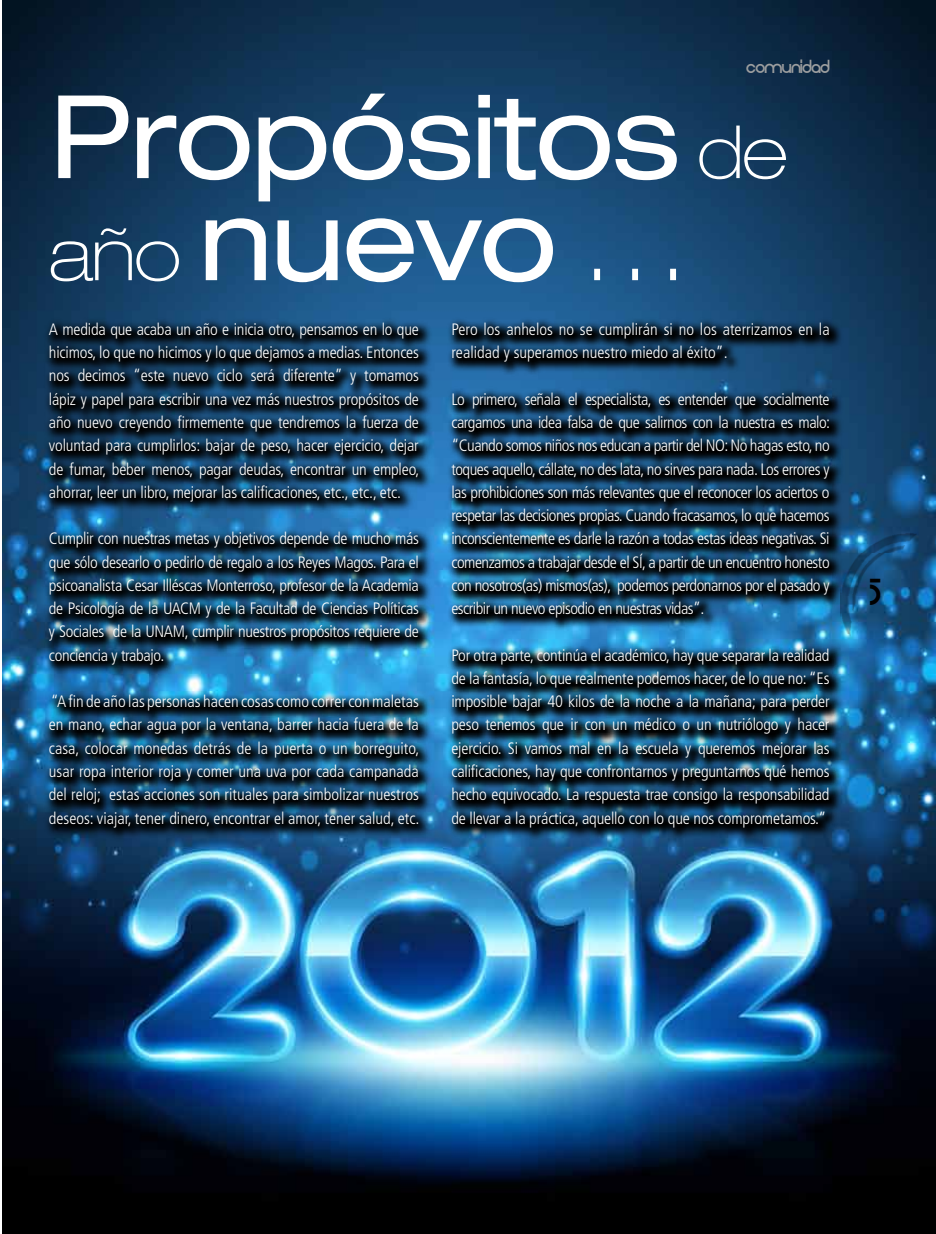
<style>
.page{position:relative;width:936px;height:1234px;background:#fff}
.page>*{position:absolute;margin:0;border:0;box-sizing:border-box;transform-origin:0 0}
.t1{font:expanded 115.5px "Helvetica 53";letter-spacing:-.02em;color:#fff}
.t2{font:expanded 114px "Helvetica 53";letter-spacing:-.02em;color:#fff}
.t3{font:39px "Baby Face";color:#000}
.t4{font:18px "Evolution";color:#9c9e9f}
.t5{font:300 condensed 16.5px/23.2px "Frutiger";letter-spacing:-.01em;color:#fff;text-align:justify}
.s1{font-family:"Helvetica 33";font-weight:100;font-size:73.5px}
.s2{font-family:"Helvetica 33";font-weight:100}
</style>
<div class="page">
<img style="left:2px;top:0;width:933px;height:1233px">
<svg style="left:44px;top:317px;width:389px;height:524px;background:#133c59"></svg>
<svg style="left:446px;top:317px;width:397px;height:524px;background:#123752"></svg>
<p class="t4" style="left:746px;top:56px;width:85px">comunidad</p>
<h1 class="t1" style="left:49px;top:67px;width:739px">Propósitos <span class="s1">de</span></h1>
<h2 class="t2" style="left:49px;top:170px;width:644px"><span class="s1">año</span> nuevo <span class="s2">…</span></h2>
<p class="t5" style="left:49px;top:318px;width:372px">A medida que acaba un año e inicia otro, pensamos en lo que hicimos, lo que no hicimos y lo que dejamos a medias. Entonces nos decimos “este nuevo ciclo será diferente” y tomamos lápiz y papel para escribir una vez más nuestros propósitos de año nuevo creyendo firmemente que tendremos la fuerza de voluntad para cumplirlos: bajar de peso, hacer ejercicio, dejar de fumar, beber menos, pagar deudas, encontrar un empleo, ahorrar, leer un libro, mejorar las calificaciones, etc., etc., etc.</p>
<p class="t5" style="left:49px;top:527px;width:371px">Cumplir con nuestras metas y objetivos depende de mucho más que sólo desearlo o pedirlo de regalo a los Reyes Magos. Para el psicoanalista Cesar Illéscas Monterroso, profesor de la Academia de Psicología de la UACM y de la Facultad de Ciencias Políticas y Sociales de la UNAM, cumplir nuestros propósitos requiere de conciencia y trabajo.</p>
<p class="t5" style="left:49px;top:690px;width:372px">“A fin de año las personas hacen cosas como correr con maletas en mano, echar agua por la ventana, barrer hacia fuera de la casa, colocar monedas detrás de la puerta o un borreguito, usar ropa interior roja y comer una uva por cada campanada del reloj; estas acciones son rituales para simbolizar nuestros deseos: viajar, tener dinero, encontrar el amor, tener salud, etc.</p>
<p class="t5" style="left:451px;top:318px;width:380px">Pero los anhelos no se cumplirán si no los aterrizamos en la realidad y superamos nuestro miedo al éxito”.</p>
<p class="t5" style="left:451px;top:387px;width:380px">Lo primero, señala el especialista, es entender que socialmente cargamos una idea falsa de que salirnos con la nuestra es malo: “Cuando somos niños nos educan a partir del NO: No hagas esto, no toques aquello, cállate, no des lata, no sirves para nada. Los errores y las prohibiciones son más relevantes que el reconocer los aciertos o respetar las decisiones propias. Cuando fracasamos, lo que hacemos inconscientemente es darle la razón a todas estas ideas negativas. Si comenzamos a trabajar desde el SÍ, a partir de un encuentro honesto con nosotros(as) mismos(as), podemos perdonarnos por el pasado y escribir un nuevo episodio en nuestras vidas”.</p>
<p class="t5" style="left:451px;top:643px;width:380px">Por otra parte, continúa el académico, hay que separar la realidad de la fantasía, lo que realmente podemos hacer, de lo que no: “Es imposible bajar 40 kilos de la noche a la mañana; para perder peso tenemos que ir con un médico o un nutriólogo y hacer ejercicio. Si vamos mal en la escuela y queremos mejorar las calificaciones, hay que confrontarnos y preguntarnos qué hemos hecho equivocado. La respuesta trae consigo la responsabilidad de llevar a la práctica, aquello con lo que nos comprometamos.”</p>
<h3 class="t3" style="left:862px;top:573px;width:27px">5</h3>
</div>
